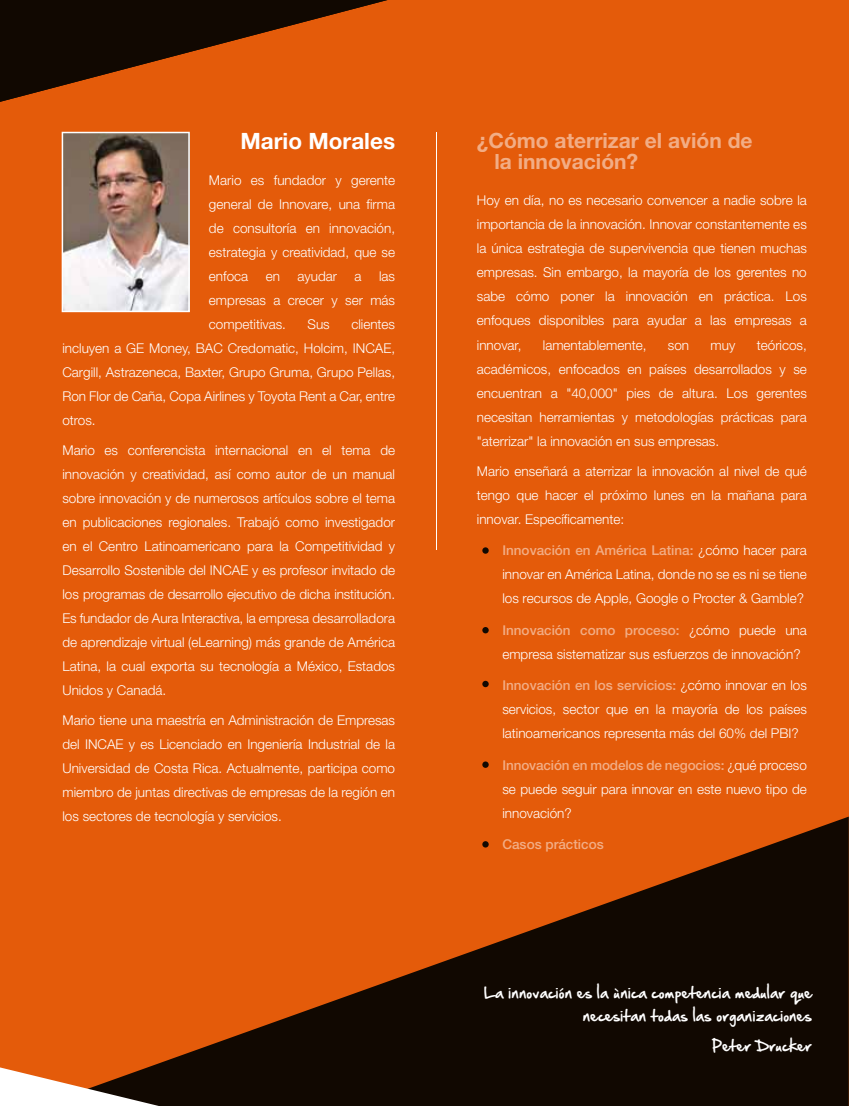
<style>
.page{position:relative;width:853px;height:1106px;background:#fff}
.page>*{position:absolute;margin:0;border:0;box-sizing:border-box;transform-origin:0 0}
.t1{font:700 22.5px "Helvetica Neue";color:#fff}
.t2{font:700 21px/21px "Helvetica Neue";color:#f2ad85}
.t3{font:300 13.5px/24px "Helvetica Neue";color:#fff;text-align:justify}
.t4{font:13.5px/22.5px "Hand Of Sean";letter-spacing:.055em;color:#fff;text-align:right}
.t5{font:500 13.5px "Helvetica Neue";color:#f2ad85}
.s1{font-weight:500;color:#f2ad85}
</style>
<div class="page">
<div style="left:0;top:0;width:848px;height:1106px;background:#e45b0a"></div>
<svg style="left:159px;top:817px;width:689px;height:289px;fill:#110801"></svg>
<svg style="left:0;top:0;width:387px;height:102px;fill:#110801"></svg>
<svg style="left:0;top:1063px;width:159px;height:43px"></svg>
<img style="left:62px;top:132px;width:128px;height:180px">
<hr style="left:435px;top:132px;width:1px;height:418px;background:#fff">
<div style="left:503px;top:839px;width:100px;height:12px;background:#e45b0a"></div>
<div style="left:482px;top:547px;width:7px;height:6px;background:#110801;border-radius:50%"></div>
<div style="left:482px;top:627px;width:7px;height:6px;background:#110801;border-radius:50%"></div>
<div style="left:482px;top:681px;width:7px;height:6px;background:#110801;border-radius:50%"></div>
<div style="left:482px;top:761px;width:7px;height:7px;background:#110801;border-radius:50%"></div>
<div style="left:482px;top:841px;width:7px;height:6px;background:#110801;border-radius:50%"></div>
<h1 class="t1" style="left:240px;top:127px;width:156px">Mario Morales</h1>
<h2 class="t2" style="left:494px;top:129px;width:260px;text-indent:-18px">¿Cómo aterrizar el avión de la innovación?</h2>
<p class="t3" style="left:209px;top:167px;width:188px">Mario es fundador y gerente general de Innovare, una firma de consultoría en innovación, estrategia y creatividad, que se enfoca</p>
<p class="t3" style="left:209px;top:263px;width:188px;text-indent:170px">las empresas a crecer y ser más competitivas.</p>
<p class="t3" style="left:266px;top:263px;width:16px">en</p>
<p class="t3" style="left:297px;top:263px;width:41px">ayudar</p>
<p class="t3" style="left:354px;top:263px;width:9px">a</p>
<p class="t3" style="left:307px;top:311px;width:24px">Sus</p>
<p class="t3" style="left:62px;top:311px;width:334px;text-indent:289px">clientes incluyen a GE Money, BAC Credomatic, Holcim, INCAE, Cargill, Astrazeneca, Baxter, Grupo Gruma, Grupo Pellas, Ron Flor de Caña, Copa Airlines y Toyota Rent a Car, entre otros.</p>
<p class="t3" style="left:62px;top:437px;width:334px">Mario es conferencista internacional en el tema de innovación y creatividad, así como autor de un manual sobre innovación y de numerosos artículos sobre el tema en publicaciones regionales. Trabajó como investigador en el Centro Latinoamericano para la Competitividad y Desarrollo Sostenible del INCAE y es profesor invitado de los programas de desarrollo ejecutivo de dicha institución.<br>Es fundador de Aura Interactiva, la empresa desarrolladora de aprendizaje virtual (eLearning) más grande de América Latina, la cual exporta su tecnología a México, Estados Unidos y Canadá.</p>
<p class="t3" style="left:62px;top:707px;width:334px">Mario tiene una maestría en Administración de Empresas del INCAE y es Licenciado en Ingeniería Industrial de la Universidad de Costa Rica. Actualmente, participa como miembro de juntas directivas de empresas de la región en los sectores de tecnología y servicios.</p>
<p class="t3" style="left:477px;top:188px;width:331px">Hoy en día, no es necesario convencer a nadie sobre la importancia de la innovación. Innovar constantemente es la única estrategia de supervivencia que tienen muchas empresas. Sin embargo, la mayoría de los gerentes no sabe cómo poner la innovación en práctica. Los enfoques disponibles para ayudar a las empresas a innovar,</p>
<p class="t3" style="left:477px;top:332px;width:331px;text-indent:280px">teóricos, académicos, enfocados en países desarrollados y se encuentran a "40,000" pies de altura. Los gerentes necesitan herramientas y metodologías prácticas para "aterrizar" la innovación en sus empresas.</p>
<p class="t3" style="left:477px;top:458px;width:331px">Mario enseñará a aterrizar la innovación al nivel de qué tengo que hacer el próximo lunes en la mañana para innovar. Específicamente:</p>
<p class="t3" style="left:502px;top:538px;width:306px"><span class="s1">Innovación en América Latina:</span> ¿cómo hacer para innovar en América Latina, donde no se es ni se tiene los recursos de Apple, Google o Procter &amp; Gamble?</p>
<p class="t3" style="left:502px;top:617px;width:306px"><span class="s1">Innovación como proceso:</span> ¿cómo puede una empresa sistematizar sus esfuerzos de innovación?</p>
<p class="t3" style="left:502px;top:673px;width:306px"><span class="s1">Innovación en los servicios:</span> ¿cómo innovar en los servicios, sector que en la mayoría de los países latinoamericanos representa más del 60% del PBI?</p>
<p class="t3" style="left:502px;top:752px;width:306px"><span class="s1">Innovación en modelos de negocios:</span> ¿qué proceso se puede seguir para innovar en este nuevo tipo de innovación?</p>
<p class="t5" style="left:502px;top:836px;width:103px">Casos prácticos</p>
<p class="t3" style="left:543px;top:332px;width:105px">lamentablemente,</p>
<p class="t3" style="left:668px;top:332px;width:23px">son</p>
<p class="t3" style="left:710px;top:332px;width:26px">muy</p>
<p class="t4" style="left:484px;top:981px;width:328px">La innovación es la única competencia medular que necesitan todas las organizaciones</p>
<p class="t4" style="left:712px;top:1034px;width:100px">Peter Drucker</p>
</div>
